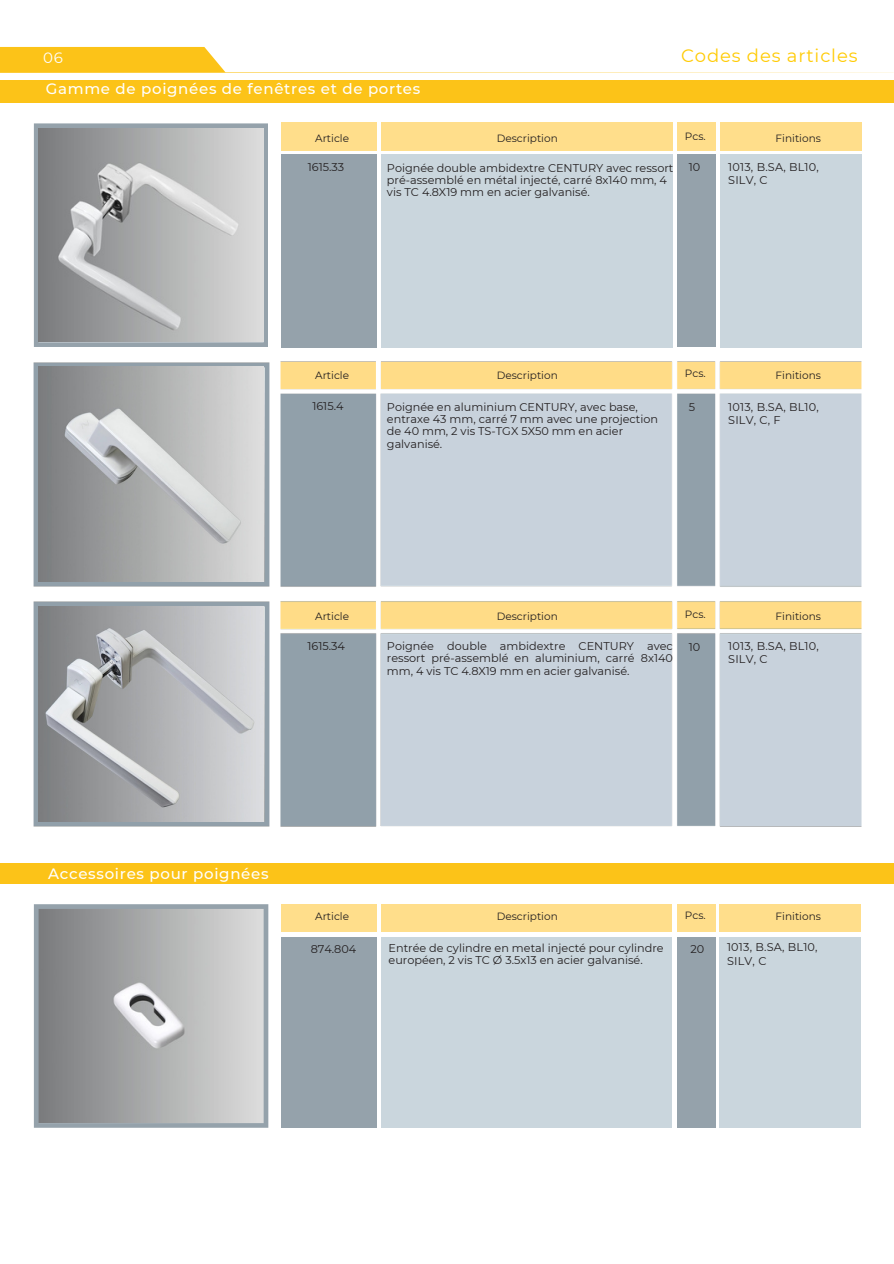
<style>
.page{position:relative;width:894px;height:1264px;background:#fff}
.page>*{position:absolute;margin:0;border:0;box-sizing:border-box;transform-origin:0 0}
.t1{font:18px "Montserrat";letter-spacing:.045em;color:#ffcb04}
.t2{font:500 15px "Montserrat";letter-spacing:.045em;color:#fff}
.t3{font:15px "Montserrat";color:#fff}
.t4{font:11.25px/12.3px "Montserrat";color:#231f20}
.t5{font:11.25px/13.5px "Montserrat";letter-spacing:.02em;color:#231f20}
.t6{font:10.5px "Montserrat";color:#231f20}
</style>
<div class="page">
<svg style="left:0;top:47px;width:893px;height:26px"></svg>
<div style="left:0;top:81px;width:893px;height:21px;background:#fcc318"></div>
<div style="left:720px;top:123px;width:141px;height:27px;background:#ffde8b"></div>
<div style="left:677px;top:123px;width:38px;height:27px;background:#ffde8b"></div>
<div style="left:381px;top:123px;width:291px;height:27px;background:#ffde8b"></div>
<div style="left:281px;top:123px;width:95px;height:27px;background:#ffde8b"></div>
<div style="left:677px;top:155px;width:38px;height:192px;background:#95a2ab"></div>
<div style="left:281px;top:155px;width:96px;height:192px;background:#95a2ab"></div>
<div style="left:720px;top:155px;width:141px;height:192px;background:#cad6dd"></div>
<div style="left:381px;top:155px;width:291px;height:192px;background:#cad6dd"></div>
<img style="left:280px;top:361px;width:582px;height:466px">
<svg style="left:34px;top:123px;width:234px;height:224px;fill:#95a2ab"></svg>
<img style="left:33px;top:362px;width:237px;height:465px">
<img style="left:39px;top:128px;width:225px;height:214px">
<img style="left:38px;top:367px;width:225px;height:215px">
<img style="left:38px;top:606px;width:225px;height:215px">
<div style="left:0;top:863px;width:893px;height:21px;background:#fcc318"></div>
<svg style="left:34px;top:904px;width:234px;height:223px"></svg>
<div style="left:282px;top:904px;width:94px;height:27px;background:#ffde8b"></div>
<div style="left:381px;top:904px;width:290px;height:27px;background:#ffde8b"></div>
<div style="left:677px;top:904px;width:37px;height:27px;background:#ffde8b"></div>
<div style="left:719px;top:904px;width:141px;height:27px;background:#ffde8b"></div>
<div style="left:282px;top:937px;width:94px;height:190px;background:#95a2ab"></div>
<div style="left:381px;top:937px;width:290px;height:190px;background:#cad6dd"></div>
<div style="left:677px;top:937px;width:37px;height:190px;background:#95a2ab"></div>
<div style="left:719px;top:937px;width:141px;height:190px;background:#cad6dd"></div>
<h2 class="t3" style="left:43px;top:49px;width:21px">06</h2>
<h1 class="t2" style="left:46px;top:80px;width:376px">Gamme de poignées de fenêtres et de portes</h1>
<p class="t1" style="left:681px;top:44px;width:178px">Codes des articles</p>
<h3 class="t6" style="left:315px;top:132px;width:35px">Article</h3>
<p class="t4" style="left:308px;top:161px;width:38px">1615.33</p>
<p class="t6" style="left:496px;top:132px;width:62px">Description</p>
<p class="t4" style="left:387px;top:161px;width:288px">Poignée double ambidextre CENTURY avec ressort pré-assemblé en métal injecté, carré 8x140 mm, 4 vis TC 4.8X19 mm en acier galvanisé.</p>
<h3 class="t6" style="left:684px;top:130px;width:22px">Pcs.</h3>
<p class="t4" style="left:688px;top:161px;width:13px">10</p>
<p class="t6" style="left:775px;top:132px;width:47px">Finitions</p>
<p class="t5" style="left:728px;top:160px;width:92px">1013, B.SA, BL10,<br>SILV, C</p>
<p class="t6" style="left:315px;top:369px;width:35px">Article</p>
<p class="t4" style="left:312px;top:400px;width:33px">1615.4</p>
<p class="t6" style="left:496px;top:369px;width:62px">Description</p>
<p class="t4" style="left:387px;top:400px;width:272px">Poignée en aluminium CENTURY, avec base, entraxe 43 mm, carré 7 mm avec une projection de 40 mm, 2 vis TS-TGX 5X50 mm en acier galvanisé.</p>
<p class="t6" style="left:684px;top:367px;width:22px">Pcs.</p>
<p class="t4" style="left:688px;top:401px;width:8px">5</p>
<h2 class="t6" style="left:775px;top:369px;width:47px">Finitions</h2>
<p class="t5" style="left:728px;top:400px;width:92px">1013, B.SA, BL10,<br>SILV, C, F</p>
<p class="t6" style="left:315px;top:610px;width:35px">Article</p>
<p class="t4" style="left:307px;top:639px;width:39px">1615.34</p>
<p class="t6" style="left:496px;top:609px;width:62px">Description</p>
<h3 class="t4" style="left:387px;top:640px;width:287px;text-align:justify">Poignée double ambidextre CENTURY avec ressort pré-assemblé en aluminium, carré 8x140 mm, 4 vis TC 4.8X19 mm en acier galvanisé.</h3>
<p class="t6" style="left:684px;top:608px;width:22px">Pcs.</p>
<p class="t4" style="left:688px;top:640px;width:13px">10</p>
<p class="t6" style="left:775px;top:609px;width:47px">Finitions</p>
<p class="t5" style="left:728px;top:639px;width:92px">1013, B.SA, BL10,<br>SILV, C</p>
<p class="t2" style="left:48px;top:864px;width:222px">Accessoires pour poignées</p>
<p class="t6" style="left:315px;top:910px;width:35px">Article</p>
<p class="t4" style="left:310px;top:942px;width:47px">874.804</p>
<p class="t6" style="left:496px;top:910px;width:62px">Description</p>
<p class="t4" style="left:388px;top:941px;width:276px">Entrée de cylindre en metal injecté pour cylindre européen, 2 vis TC Ø 3.5x13 en acier galvanisé.</p>
<p class="t6" style="left:684px;top:908px;width:22px">Pcs.</p>
<p class="t6" style="left:775px;top:910px;width:47px">Finitions</p>
<p class="t4" style="left:690px;top:942px;width:15px">20</p>
<p class="t5" style="left:726px;top:940px;width:92px">1013, B.SA, BL10,<br>SILV, C</p>
</div>
